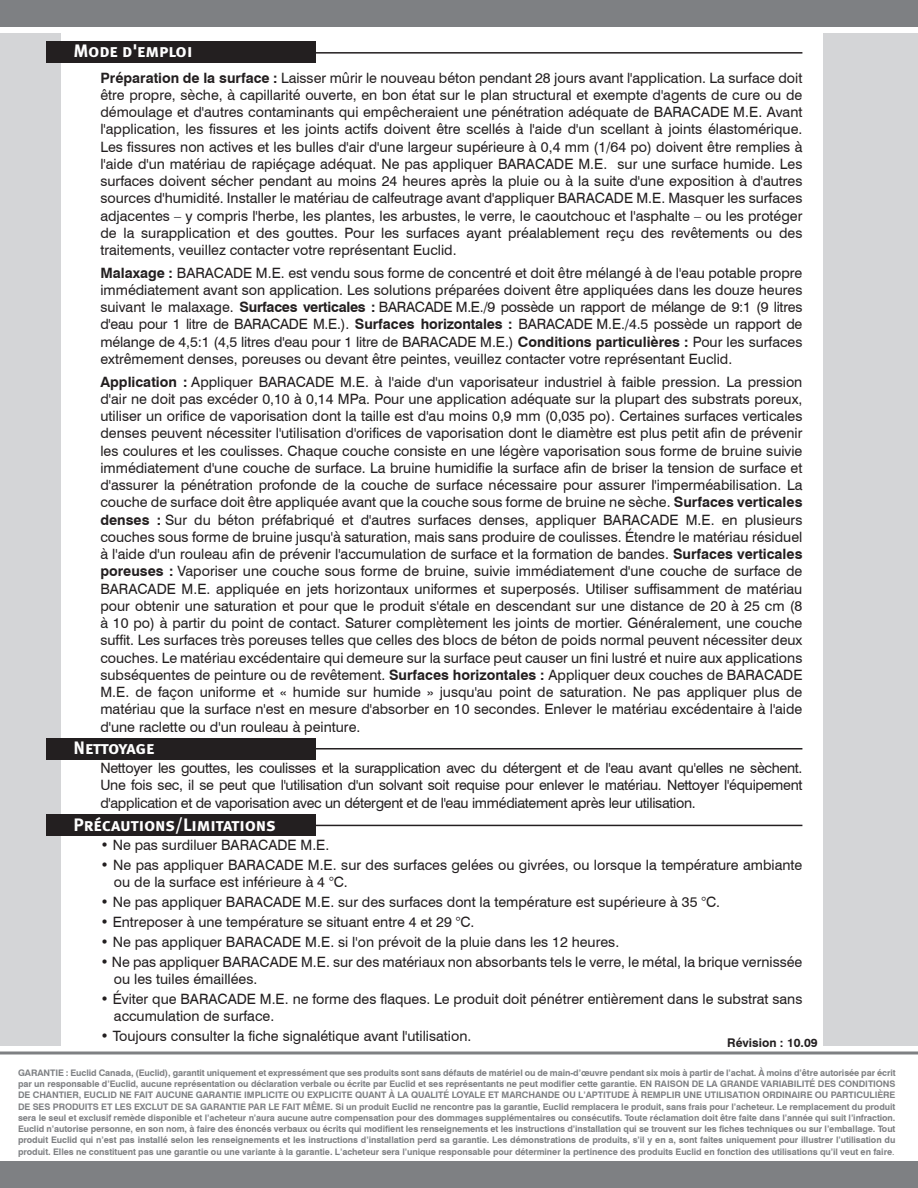
<style>
.page{position:relative;width:918px;height:1188px;background:#fff}
.page>*{position:absolute;margin:0;border:0;box-sizing:border-box;transform-origin:0 0}
.SubHeading{font:18px "Meta Bold Caps";letter-spacing:-.01em;color:#fff}
.Body_Copy{font:14.25px/17.2px "Swiss 721 BT";color:#231f20;text-align:justify}
.Bullet_Copy{font:14.25px/17.2px "Swiss 721 BT";color:#231f20}
.SideBar_Subhead{font:700 12px "Swiss 721 BT";color:#231f20}
.t1{font:700 9px/11.2px "Swiss 721 BT";letter-spacing:-.01em;color:#7e8083;text-align:justify}
.s1{font-weight:700}
.s2{font-weight:400}
</style>
<div class="page">
<div style="left:0;top:34px;width:61px;height:1012px;background:#d4d5d7"></div>
<div style="left:0;top:0;width:918px;height:27px;background:#7e8083"></div>
<div style="left:824px;top:34px;width:94px;height:1012px;background:#d4d5d7"></div>
<div style="left:0;top:1161px;width:918px;height:27px;background:#7e8083"></div>
<hr style="left:0;top:1052px;width:918px;height:2px;background:#7e8083">
<div style="left:46px;top:41px;width:270px;height:22px;background:#231f20"></div>
<hr style="left:312px;top:52px;width:490px;height:2px;background:#231f20">
<div style="left:46px;top:738px;width:270px;height:22px;background:#231f20"></div>
<hr style="left:305px;top:748px;width:497px;height:2px;background:#231f20">
<div style="left:46px;top:815px;width:270px;height:21px;background:#231f20"></div>
<hr style="left:305px;top:825px;width:497px;height:1px;background:#231f20">
<p class="SubHeading" style="left:73px;top:40px;width:120px">Mode d'emploi</p>
<p class="Body_Copy" style="left:100px;top:69px;width:704px"><span class="s1">Préparation de la surface :</span> Laisser mûrir le nouveau béton pendant 28 jours avant l'application. La surface doit être propre, sèche, à capillarité ouverte, en bon état sur le plan structural et exempte d'agents de cure ou de démoulage et d'autres contaminants qui empêcheraient une pénétration adéquate de BARACADE M.E. Avant l'application, les fissures et les joints actifs doivent être scellés à l'aide d'un scellant à joints élastomérique.<br>Les fissures non actives et les bulles d'air d'une largeur supérieure à 0,4 mm (1/64 po) doivent être remplies à l'aide d'un matériau de rapiéçage adéquat. Ne pas appliquer BARACADE M.E. sur une surface humide. Les surfaces doivent sécher pendant au moins 24 heures après la pluie ou à la suite d'une exposition à d'autres sources d'humidité. Installer le matériau de calfeutrage avant d'appliquer BARACADE M.E. Masquer les surfaces adjacentes – y compris l'herbe, les plantes, les arbustes, le verre, le caoutchouc et l'asphalte – ou les protéger de la surapplication et des gouttes. Pour les surfaces ayant préalablement reçu des revêtements ou des traitements, veuillez contacter votre représentant Euclid.</p>
<p class="Body_Copy" style="left:100px;top:264px;width:704px"><span class="s1">Malaxage :</span> BARACADE M.E. est vendu sous forme de concentré et doit être mélangé à de l'eau potable propre immédiatement avant son application. Les solutions préparées doivent être appliquées dans les douze heures suivant le malaxage. <span class="s1">Surfaces verticales :</span> BARACADE M.E./9 possède un rapport de mélange de 9:1 (9 litres d'eau pour 1 litre de BARACADE M.E.). <span class="s1">Surfaces horizontales :</span> BARACADE M.E./4.5 possède un rapport de mélange de 4,5:1 (4,5 litres d'eau pour 1 litre de BARACADE M.E.) <span class="s1">Conditions particulières :</span> Pour les surfaces extrêmement denses, poreuses ou devant être peintes, veuillez contacter votre représentant Euclid.</p>
<p class="Body_Copy" style="left:100px;top:373px;width:704px"><span class="s1">Application :</span> Appliquer BARACADE M.E. à l'aide d'un vaporisateur industriel à faible pression. La pression d'air ne doit pas excéder 0,10 à 0,14 MPa. Pour une application adéquate sur la plupart des substrats poreux, utiliser un orifice de vaporisation dont la taille est d'au moins 0,9 mm (0,035 po). Certaines surfaces verticales denses peuvent nécessiter l'utilisation d'orifices de vaporisation dont le diamètre est plus petit afin de prévenir les coulures et les coulisses. Chaque couche consiste en une légère vaporisation sous forme de bruine suivie immédiatement d'une couche de surface. La bruine humidifie la surface afin de briser la tension de surface et d'assurer la pénétration profonde de la couche de surface nécessaire pour assurer l'imperméabilisation. La couche de surface doit être appliquée avant que la couche sous forme de bruine ne sèche. <span class="s1">Surfaces verticales denses :</span> Sur du béton préfabriqué et d'autres surfaces denses, appliquer BARACADE M.E. en plusieurs couches sous forme de bruine jusqu'à saturation, mais sans produire de coulisses. Étendre le matériau résiduel à l'aide d'un rouleau afin de prévenir l'accumulation de surface et la formation de bandes. <span class="s1">Surfaces verticales poreuses :</span> Vaporiser une couche sous forme de bruine, suivie immédiatement d'une couche de surface de BARACADE M.E. appliquée en jets horizontaux uniformes et superposés. Utiliser suffisamment de matériau pour obtenir une saturation et pour que le produit s'étale en descendant sur une distance de 20 à 25 cm (8 à 10 po) à partir du point de contact. Saturer complètement les joints de mortier. Généralement, une couche suffit. Les surfaces très poreuses telles que celles des blocs de béton de poids normal peuvent nécessiter deux couches. Le matériau excédentaire qui demeure sur la surface peut causer un fini lustré et nuire aux applications subséquentes de peinture ou de revêtement. <span class="s1">Surfaces horizontales :</span> Appliquer deux couches de BARACADE M.E. de façon uniforme et « humide sur humide » jusqu'au point de saturation. Ne pas appliquer plus de matériau que la surface n'est en mesure d'absorber en 10 secondes. Enlever le matériau excédentaire à l'aide d'une raclette ou d'un rouleau à peinture.</p>
<p class="SubHeading" style="left:73px;top:737px;width:83px">Nettoyage</p>
<p class="Body_Copy" style="left:100px;top:759px;width:704px">Nettoyer les gouttes, les coulisses et la surapplication avec du détergent et de l'eau avant qu'elles ne sèchent.<br>Une fois sec, il se peut que l'utilisation d'un solvant soit requise pour enlever le matériau. Nettoyer l'équipement d'application et de vaporisation avec un détergent et de l'eau immédiatement après leur utilisation.</p>
<p class="SubHeading" style="left:73px;top:814px;width:204px">Précautions/Limitations</p>
<p class="Bullet_Copy" style="left:100px;top:836px;width:231px">• Ne pas surdiluer BARACADE M.E.</p>
<p class="Bullet_Copy" style="left:114px;top:856px;width:690px;text-indent:-14px">• Ne pas appliquer BARACADE M.E. sur des surfaces gelées ou givrées, ou lorsque la température ambiante ou de la surface est inférieure à 4 °C.</p>
<p class="Bullet_Copy" style="left:100px;top:893px;width:621px">• Ne pas appliquer BARACADE M.E. sur des surfaces dont la température est supérieure à 35 °C.</p>
<p class="Bullet_Copy" style="left:100px;top:913px;width:376px">• Entreposer à une température se situant entre 4 et 29 °C.</p>
<p class="Bullet_Copy" style="left:100px;top:933px;width:520px">• Ne pas appliquer BARACADE M.E. si l'on prévoit de la pluie dans les 12 heures.</p>
<p class="Bullet_Copy" style="left:114px;top:953px;width:690px;text-indent:-13px">• Ne pas appliquer BARACADE M.E. sur des matériaux non absorbants tels le verre, le métal, la brique vernissée ou les tuiles émaillées.</p>
<p class="Bullet_Copy" style="left:114px;top:990px;width:690px;text-indent:-13px">• Éviter que BARACADE M.E. ne forme des flaques. Le produit doit pénétrer entièrement dans le substrat sans accumulation de surface.</p>
<p class="Bullet_Copy" style="left:100px;top:1027px;width:372px">• Toujours consulter la fiche signalétique avant l'utilisation.</p>
<p class="SideBar_Subhead" style="left:727px;top:1035px;width:92px">Révision : 10.09</p>
<p class="t1" style="left:18px;top:1067px;width:879px">GARANTIE : Euclid Canada, (Euclid), garantit uniquement et expressément que ses produits sont sans défauts de matériel ou de main-d’œuvre pendant six mois à partir de l’achat. À moins d’être autorisée par écrit par un responsable d’Euclid, aucune représentation ou déclaration verbale ou écrite par Euclid et ses représentants ne peut modifier cette garantie. EN RAISON DE LA GRANDE VARIABILITÉ DES CONDITIONS DE CHANTIER, EUCLID NE FAIT AUCUNE GARANTIE IMPLICITE OU EXPLICITE QUANT À LA QUALITÉ LOYALE ET MARCHANDE OU L’APTITUDE À REMPLIR UNE UTILISATION ORDINAIRE OU PARTICULIÈRE DE SES PRODUITS ET LES EXCLUT DE SA GARANTIE PAR LE FAIT MÊME. Si un produit Euclid ne rencontre pas la garantie, Euclid remplacera le produit, sans frais pour l’acheteur. Le remplacement du produit sera le seul et exclusif remède disponible et l’acheteur n’aura aucune autre compensation pour des dommages supplémentaires ou consécutifs. Toute réclamation doit être faite dans l’année qui suit l’infraction.<br>Euclid n’autorise personne, en son nom, à faire des énoncés verbaux ou écrits qui modifient les renseignements et les instructions d’installation qui se trouvent sur les fiches techniques ou sur l’emballage. Tout produit Euclid qui n’est pas installé selon les renseignements et les instructions d’installation perd sa garantie. Les démonstrations de produits, s’il y en a, sont faites uniquement pour illustrer l’utilisation du produit. Elles ne constituent pas une garantie ou une variante à la garantie. L’acheteur sera l’unique responsable pour déterminer la pertinence des produits Euclid en fonction des utilisations qu’il veut en faire<span class="s2">.</span></p>
</div>
